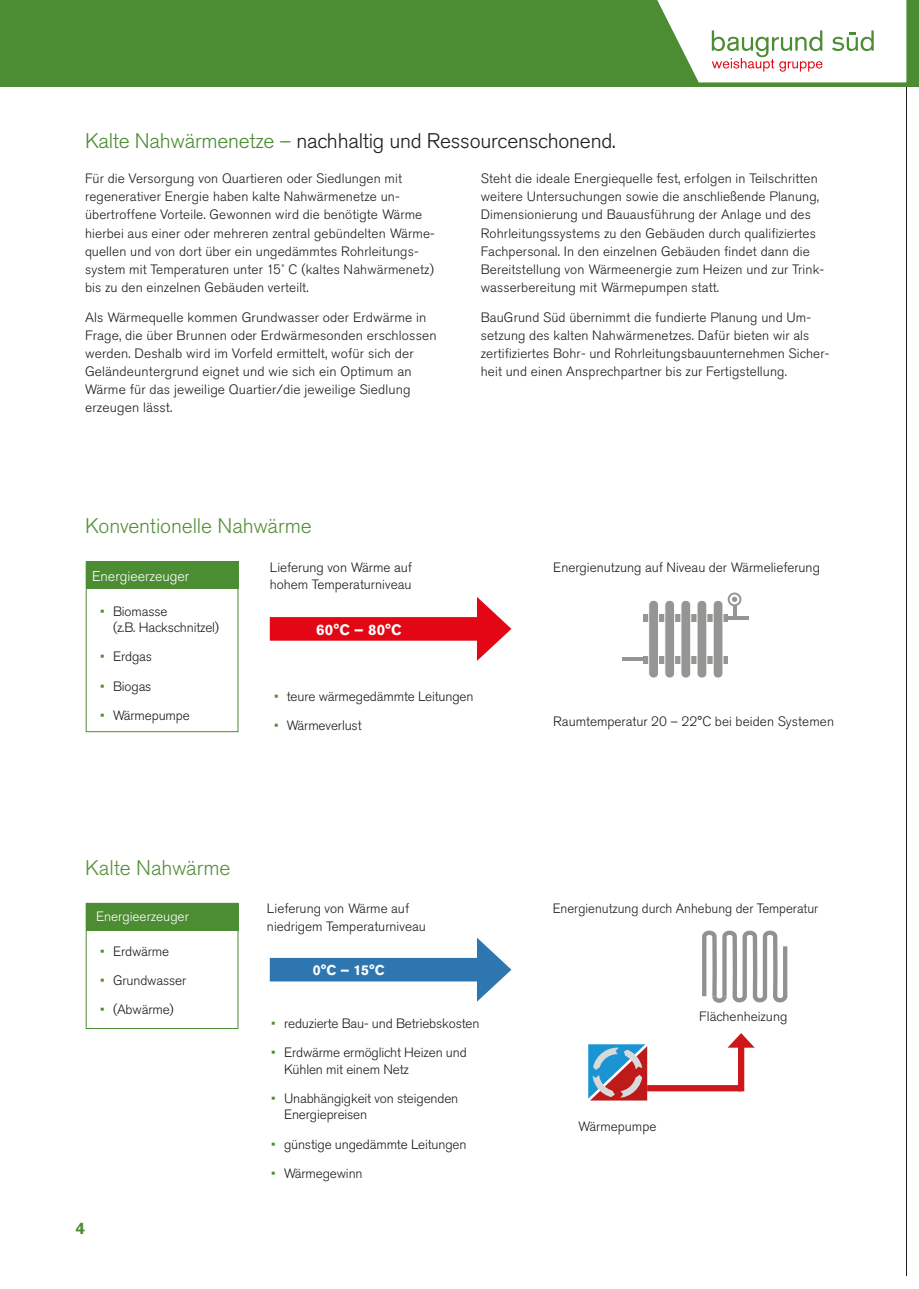
<style>
.page{position:relative;width:919px;height:1289px;background:#fff}
.page>*{position:absolute;margin:0;border:0;box-sizing:border-box;transform-origin:0 0}
.t1{font:300 21px "Akzidenz Grotesk Pro";letter-spacing:-.01em;color:#1d1d1b}
.t2{font:300 21px "Akzidenz Grotesk Pro";letter-spacing:-.005em;color:#56903a}
.t3{font:700 16.5px "Akzidenz Grotesk Pro";color:#4c8c33}
.t4{font:700 15px "Akzidenz Grotesk Pro";color:#fff}
.t5{font:300 14.1px "Akzidenz Grotesk Pro";color:#fff}
.t6{font:700 14.1px "Akzidenz Grotesk Pro";color:#fff}
.t7{font:300 13.5px/18px "Akzidenz Grotesk Pro";letter-spacing:.01em;color:#1d1d1b}
.t8{font:300 13.5px/16.5px "Akzidenz Grotesk Pro";letter-spacing:-.01em;color:#1d1d1b}
.t9{font:300 13.5px "Akzidenz Grotesk Pro";color:#fff}
.s1{color:#4c8c33}
</style>
<div class="page">
<hr style="left:905px;top:13px;width:1px;height:1263px;background:#1d1d1b">
<div style="left:0;top:0;width:918px;height:86px;background:#4c8c33"></div>
<svg style="left:657px;top:0;width:249px;height:82px;background:#e7ebe0"></svg>
<div style="left:86px;top:902px;width:152px;height:28px;background:#4c8c33"></div>
<div style="left:270px;top:957px;width:219px;height:24px;background:#2e76b0"></div>
<svg style="left:477px;top:937px;width:34px;height:64px"></svg>
<svg style="left:702px;top:931px;width:86px;height:71px"></svg>
<div style="left:647px;top:1085px;width:94px;height:6px;background:#cd171a"></div>
<div style="left:738px;top:1042px;width:6px;height:49px;background:#cd171a"></div>
<svg style="left:728px;top:1033px;width:26px;height:14px"></svg>
<div style="left:86px;top:902px;width:152px;height:126px;border:1px solid #4c8c33"></div>
<div style="left:86px;top:561px;width:152px;height:28px;background:#4c8c33"></div>
<div style="left:270px;top:617px;width:219px;height:23px;background:#e30614"></div>
<svg style="left:477px;top:597px;width:34px;height:64px"></svg>
<svg style="left:643px;top:615px;width:84px;height:7px"></svg>
<svg style="left:643px;top:656px;width:85px;height:7px"></svg>
<hr style="left:622px;top:657px;width:20px;height:4px;background:#959594">
<hr style="left:728px;top:616px;width:20px;height:4px;background:#959594">
<svg style="left:733px;top:606px;width:3px;height:10px"></svg>
<div style="left:648px;top:600px;width:10px;height:78px;background:#959594;border-radius:5px"></div>
<div style="left:648px;top:600px;width:10px;height:78px;border:1px solid #fff;border-radius:5px"></div>
<div style="left:664px;top:600px;width:10px;height:78px;background:#959594;border-radius:5px"></div>
<div style="left:664px;top:600px;width:10px;height:78px;border:1px solid #fff;border-radius:5px"></div>
<div style="left:681px;top:600px;width:9px;height:78px;background:#959594;border-radius:5px"></div>
<div style="left:680px;top:600px;width:11px;height:78px;border:1px solid #fff;border-radius:5px"></div>
<div style="left:697px;top:600px;width:9px;height:78px;background:#959594;border-radius:5px"></div>
<div style="left:696px;top:600px;width:11px;height:78px;border:1px solid #fff;border-radius:5px"></div>
<div style="left:713px;top:600px;width:10px;height:78px;background:#959594;border-radius:5px"></div>
<div style="left:713px;top:600px;width:10px;height:78px;border:1px solid #fff;border-radius:5px"></div>
<div style="left:727px;top:592px;width:14px;height:14px;border:2px solid #959594;border-radius:50%"></div>
<svg style="left:732px;top:596px;width:5px;height:6px"></svg>
<div style="left:86px;top:561px;width:152px;height:171px;border:1px solid #4c8c33"></div>
<svg style="left:588px;top:1044px;width:59px;height:56px;background:#8b7c94"></svg>
<h1 class="t1" style="left:85px;top:127px;width:532px"><span class="s1">Kalte Nahwärmenetze –</span> nachhaltig und Ressourcenschonend.</h1>
<p class="t7" style="left:85px;top:170px;width:351px">Für die Versorgung von Quartieren oder Siedlungen mit regenerativer Energie haben kalte Nahwärmenetze un&shy;übertroffene Vorteile. Gewonnen wird die benötigte Wärme hierbei aus einer oder mehreren zentral gebündelten Wärme&shy;quellen und von dort über ein ungedämmtes Rohrleitungs&shy;system mit Temperaturen unter 15˚ C (kaltes Nahwärmenetz) bis zu den einzelnen Gebäuden verteilt.</p>
<p class="t7" style="left:85px;top:308px;width:353px">Als Wärmequelle kommen Grundwasser oder Erdwärme in Frage, die über Brunnen oder Erdwärmesonden erschlossen werden. Deshalb wird im Vorfeld ermittelt, wofür sich der Geländeuntergrund eignet und wie sich ein Optimum an Wärme für das jeweilige Quartier/die jeweilige Siedlung erzeugen lässt.</p>
<p class="t7" style="left:480px;top:170px;width:345px">Steht die ideale Energiequelle fest, erfolgen in Teilschritten weitere Untersuchungen sowie die anschließende Planung, Dimensionierung und Bauausführung der Anlage und des Rohrleitungssystems zu den Gebäuden durch qualifiziertes Fachpersonal. In den einzelnen Gebäuden findet dann die Bereitstellung von Wärmeenergie zum Heizen und zur Trink&shy;wasserbereitung mit Wärmepumpen statt.</p>
<p class="t7" style="left:480px;top:308px;width:350px">BauGrund Süd übernimmt die fundierte Planung und Um&shy;setzung des kalten Nahwärmenetzes. Dafür bieten wir als zertifiziertes Bohr- und Rohrleitungsbauunternehmen Sicher&shy;heit und einen Ansprechpartner bis zur Fertigstellung.</p>
<h1 class="t2" style="left:85px;top:512px;width:228px">Konventionelle Nahwärme</h1>
<p class="t7" style="left:270px;top:558px;width:144px">Lieferung von Wärme auf hohem Temperaturniveau</p>
<p class="t4" style="left:316px;top:620px;width:87px">60°C – 80°C</p>
<p class="t5" style="left:92px;top:566px;width:99px">Energieerzeuger</p>
<p class="t8" style="left:113px;top:602px;width:108px;text-indent:-13px"><span class="s1">•</span> Biomasse<br>(z.B. Hackschnitzel)</p>
<p class="t7" style="left:100px;top:647px;width:53px"><span class="s1">•</span> Erdgas</p>
<p class="t7" style="left:100px;top:677px;width:53px"><span class="s1">•</span> Biogas</p>
<p class="t8" style="left:100px;top:707px;width:91px"><span class="s1">•</span> Wärmepumpe</p>
<p class="t8" style="left:274px;top:688px;width:201px"><span class="s1">•</span> teure wärmegedämmte Leitungen</p>
<p class="t8" style="left:274px;top:717px;width:89px"><span class="s1">•</span> Wärmeverlust</p>
<p class="t7" style="left:553px;top:558px;width:268px">Energienutzung auf Niveau der Wärmelieferung</p>
<p class="t7" style="left:553px;top:712px;width:282px">Raumtemperatur 20 – 22°C bei beiden Systemen</p>
<h1 class="t2" style="left:85px;top:854px;width:147px">Kalte Nahwärme</h1>
<p class="t9" style="left:96px;top:907px;width:94px">Energieerzeuger</p>
<p class="t8" style="left:100px;top:942px;width:70px"><span class="s1">•</span> Erdwärme</p>
<p class="t8" style="left:100px;top:972px;width:87px"><span class="s1">•</span> Grundwasser</p>
<p class="t8" style="left:100px;top:1001px;width:75px"><span class="s1">•</span> (Abwärme)</p>
<p class="t3" style="left:76px;top:1217px;width:11px">4</p>
<p class="t7" style="left:267px;top:899px;width:160px">Lieferung von Wärme auf niedrigem Temperaturniveau</p>
<p class="t6" style="left:313px;top:960px;width:73px">0°C – 15°C</p>
<p class="t8" style="left:271px;top:1014px;width:210px"><span class="s1">•</span> reduzierte Bau- und Betriebskosten</p>
<p class="t8" style="left:284px;top:1044px;width:184px;text-indent:-13px"><span class="s1">•</span> Erdwärme ermöglicht Heizen und<br>Kühlen mit einem Netz</p>
<p class="t8" style="left:284px;top:1089px;width:176px;text-indent:-13px"><span class="s1">•</span> Unabhängigkeit von steigenden<br>Energiepreisen</p>
<p class="t8" style="left:271px;top:1135px;width:197px"><span class="s1">•</span> günstige ungedämmte Leitungen</p>
<p class="t8" style="left:271px;top:1164px;width:93px"><span class="s1">•</span> Wärmegewinn</p>
<p class="t7" style="left:552px;top:899px;width:267px">Energienutzung durch Anhebung der Temperatur</p>
<p class="t7" style="left:578px;top:1117px;width:79px">Wärmepumpe</p>
<p class="t7" style="left:699px;top:1007px;width:90px">Flächenheizung</p>
</div>
